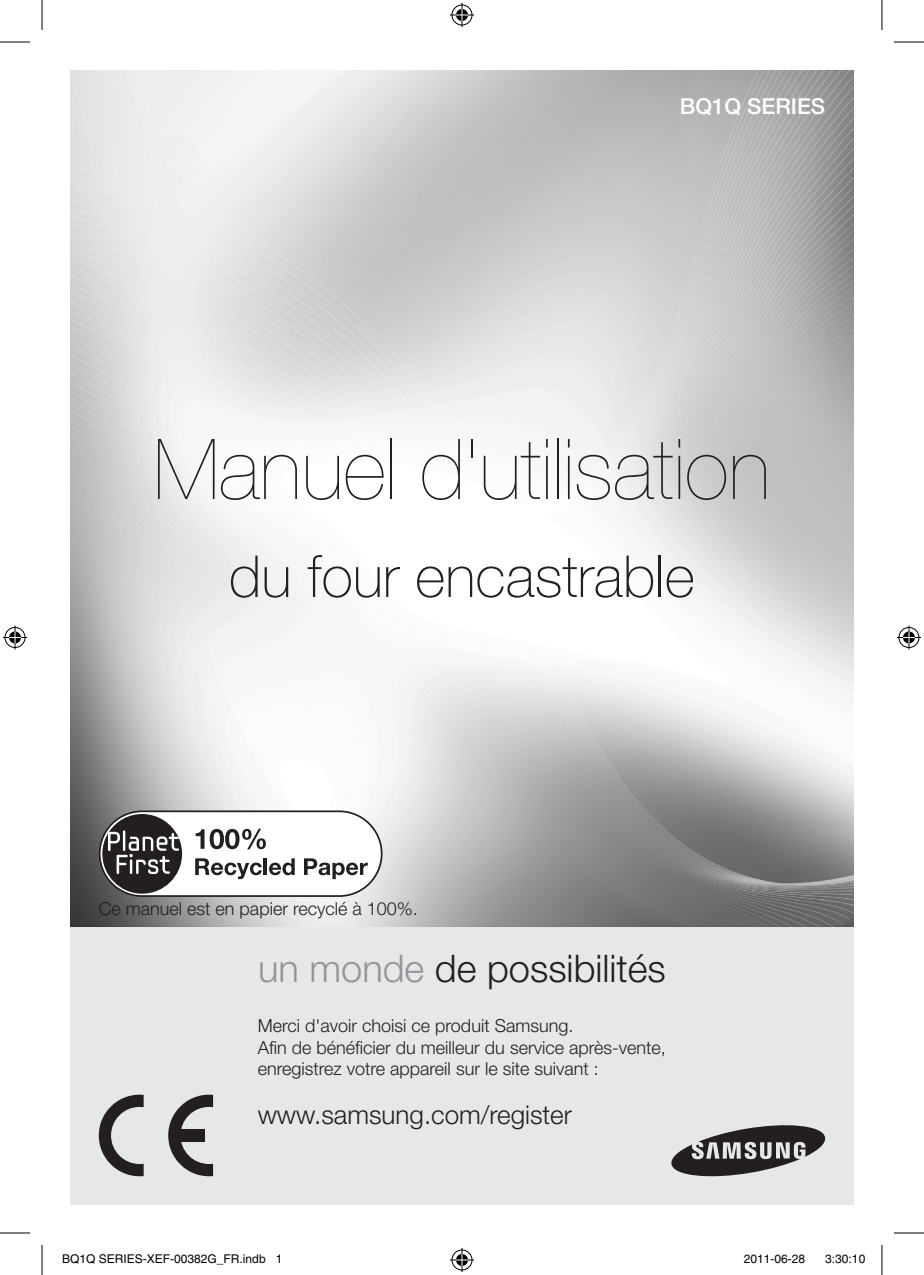
<style>
.page{position:relative;width:924px;height:1275px;background:#fff}
.page>*{position:absolute;margin:0;border:0;box-sizing:border-box;transform-origin:0 0}
.t1{font:200 84px "Helvetica Neue LT Pro";color:#231f20}
.t2{font:100 58px "Helvetica Neue LT Pro";color:#231f20}
.t3{font:300 38px "Helvetica Neue LT Pro";color:#231f20}
.t4{font:300 26px "Helvetica Neue LT Pro";color:#231f20}
.t5{font:500 22px "Helvetica Neue LT Pro";color:#fff}
.t6{font:300 18px/21.6px "Helvetica Neue LT Pro";color:#231f20}
.t7{font:12px "Helvetica";color:#000}
.s1{color:#939598}
</style>
<div class="page">
<img style="left:70px;top:70px;width:783px;height:856px">
<div style="left:70px;top:926px;width:783px;height:278px;background:#e6e7e9"></div>
<svg style="left:671px;top:1125px;width:153px;height:51px"></svg>
<svg style="left:99px;top:810px;width:283px;height:87px"></svg>
<svg style="left:99px;top:1094px;width:45px;height:82px"></svg>
<svg style="left:168px;top:1094px;width:45px;height:82px"></svg>
<div style="left:177px;top:1129px;width:28px;height:12px;background:#231f20"></div>
<hr style="left:0;top:42px;width:30px;height:1px;background:#000">
<hr style="left:893px;top:42px;width:30px;height:1px;background:#000">
<hr style="left:0;top:1232px;width:30px;height:1px;background:#000">
<hr style="left:893px;top:1232px;width:30px;height:1px;background:#000">
<hr style="left:42px;top:0;width:1px;height:30px;background:#000">
<hr style="left:42px;top:1245px;width:1px;height:30px;background:#000">
<hr style="left:881px;top:0;width:1px;height:30px;background:#000">
<hr style="left:881px;top:1245px;width:1px;height:30px;background:#000">
<svg style="left:450px;top:3px;width:24px;height:24px"></svg>
<svg style="left:450px;top:1248px;width:24px;height:24px"></svg>
<svg style="left:3px;top:625px;width:24px;height:24px"></svg>
<svg style="left:897px;top:625px;width:23px;height:24px"></svg>
<div style="left:858px;top:1254px;width:6px;height:9px;border:1px solid #fff;border-radius:50%"></div>
<p class="t5" style="left:679px;top:93px;width:147px">BQ1Q SERIES</p>
<h1 class="t1" style="left:153px;top:420px;width:618px">Manuel d'utilisation</h1>
<h2 class="t2" style="left:229px;top:542px;width:467px">du four encastrable</h2>
<p class="t6" style="left:99px;top:897px;width:320px">Ce manuel est en papier recyclé à 100%.</p>
<h3 class="t3" style="left:258px;top:945px;width:409px"><span class="s1">un monde</span> de possibilités</h3>
<p class="t6" style="left:257px;top:1014px;width:409px">Merci d'avoir choisi ce produit Samsung.<br>Afin de bénéficier du meilleur du service après-vente, enregistrez votre appareil sur le site suivant :</p>
<h3 class="t4" style="left:257px;top:1098px;width:316px">www.samsung.com/register</h3>
<p class="t7" style="left:62px;top:1251px;width:222px">BQ1Q SERIES-XEF-00382G_FR.indb 1</p>
<p class="t7" style="left:743px;top:1251px;width:63px">2011-06-28</p>
<p class="t7" style="left:824px;top:1251px;width:42px">3:30:10</p>
</div>
